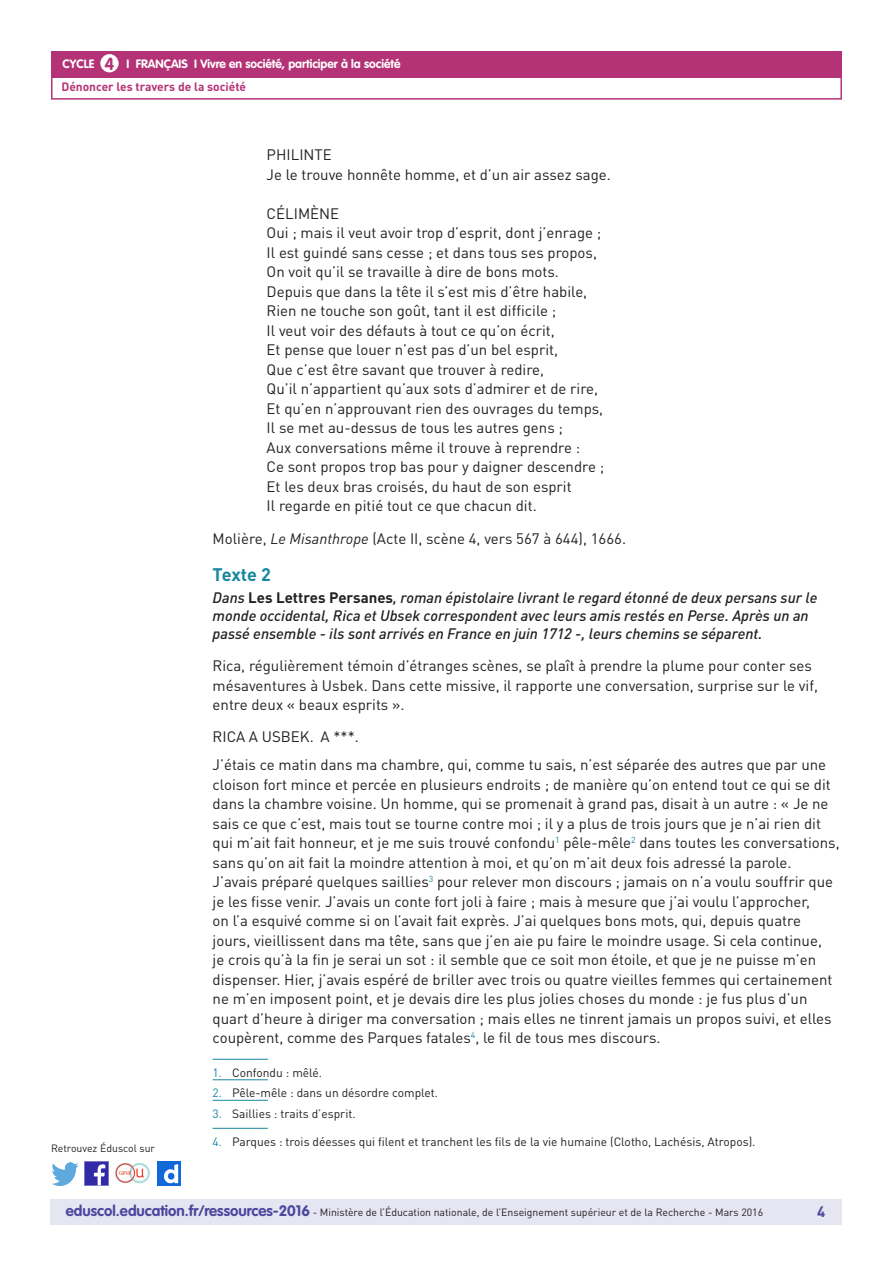
<style>
.page{position:relative;width:893px;height:1263px;background:#fff}
.page>*{position:absolute;margin:0;border:0;box-sizing:border-box;transform-origin:0 0}
._04_Titre_de_niveau{font:700 18px "DIN Pro";letter-spacing:-.005em;color:#16879f}
.t1{font:700 17.25px "VAG Rounded Std";color:#b43376}
._06_Texte_courant{font:15px/19.5px "DIN Pro";color:#231f20}
._06_Texte_courant-2{font:italic 500 15px/18px "DIN Pro";color:#231f20}
.t2{font:700 15px "DIN Pro";color:#4a489e}
._13_Note_bas_de_page{font:12px "DIN Pro";color:#231f20}
.t3{font:700 12px "VAG Rounded Std";color:#fff}
.t4{font:700 12px "DIN Pro";color:#b43376}
.t5{font:10.5px "DIN Pro";color:#231f20}
.s1{font-style:italic}
.s2{font-weight:700;font-style:normal}
.s3{color:#16879f}
.s4{font-family:"VAG Rounded Std";font-weight:700;font-size:15px;color:#4a489e}
</style>
<div class="page">
<div style="left:50px;top:1199px;width:791px;height:26px;background:#e6e5f2"></div>
<div style="left:51px;top:51px;width:791px;height:27px;background:#b43376"></div>
<div style="left:100px;top:54px;width:19px;height:18px;background:#fff;border-radius:50%"></div>
<div style="left:51px;top:75px;width:791px;height:25px;border:2px solid #b43376"></div>
<img style="left:85px;top:1162px;width:23px;height:23px">
<img style="left:51px;top:1163px;width:28px;height:22px">
<img style="left:158px;top:1162px;width:22px;height:23px">
<img style="left:115px;top:1163px;width:35px;height:21px">
<hr style="left:213px;top:1059px;width:55px;height:1px;background:#16879f">
<hr style="left:213px;top:1079px;width:55px;height:1px;background:#16879f">
<hr style="left:213px;top:1100px;width:55px;height:1px;background:#16879f">
<hr style="left:213px;top:1128px;width:55px;height:1px;background:#16879f">
<p class="t1" style="left:105px;top:53px;width:11px">4</p>
<p class="t4" style="left:61px;top:79px;width:186px">Dénoncer les travers de la société</p>
<p class="t3" style="left:63px;top:57px;width:33px">CYCLE</p>
<p class="t3" style="left:127px;top:57px;width:275px">I FRANÇAIS I Vivre en société, participer à la société</p>
<p class="t5" style="left:51px;top:1141px;width:106px">Retrouvez Éduscol sur</p>
<p class="_06_Texte_courant" style="left:267px;top:145px;width:67px">PHILINTE</p>
<p class="_06_Texte_courant" style="left:267px;top:164px;width:346px">Je le trouve honnête homme, et d’un air assez sage.</p>
<p class="_06_Texte_courant" style="left:267px;top:203px;width:74px">CÉLIMÈNE</p>
<p class="_06_Texte_courant" style="left:267px;top:223px;width:336px">Oui ; mais il veut avoir trop d’esprit, dont j’enrage ;</p>
<p class="_06_Texte_courant" style="left:267px;top:242px;width:332px">Il est guindé sans cesse ; et dans tous ses propos,</p>
<p class="_06_Texte_courant" style="left:267px;top:262px;width:294px">On voit qu’il se travaille à dire de bons mots.</p>
<p class="_06_Texte_courant" style="left:267px;top:281px;width:322px">Depuis que dans la tête il s’est mis d’être habile,</p>
<p class="_06_Texte_courant" style="left:267px;top:301px;width:291px">Rien ne touche son goût, tant il est difficile ;</p>
<p class="_06_Texte_courant" style="left:267px;top:320px;width:290px">Il veut voir des défauts à tout ce qu’on écrit,</p>
<p class="_06_Texte_courant" style="left:267px;top:340px;width:293px">Et pense que louer n’est pas d’un bel esprit,</p>
<p class="_06_Texte_courant" style="left:267px;top:359px;width:279px">Que c’est être savant que trouver à redire,</p>
<p class="_06_Texte_courant" style="left:267px;top:379px;width:333px">Qu’il n’appartient qu’aux sots d’admirer et de rire,</p>
<p class="_06_Texte_courant" style="left:267px;top:398px;width:338px">Et qu’en n’approuvant rien des ouvrages du temps,</p>
<p class="_06_Texte_courant" style="left:267px;top:418px;width:298px">Il se met au-dessus de tous les autres gens ;</p>
<p class="_06_Texte_courant" style="left:267px;top:437px;width:315px">Aux conversations même il trouve à reprendre :</p>
<p class="_06_Texte_courant" style="left:267px;top:457px;width:339px">Ce sont propos trop bas pour y daigner descendre ;</p>
<p class="_06_Texte_courant" style="left:267px;top:476px;width:307px">Et les deux bras croisés, du haut de son esprit</p>
<p class="_06_Texte_courant" style="left:267px;top:496px;width:272px">Il regarde en pitié tout ce que chacun dit.</p>
<p class="_06_Texte_courant" style="left:213px;top:528px;width:415px">Molière, <span class="s1">Le Misanthrope</span> (Acte II, scène 4, vers 567 à 644), 1666.</p>
<p class="_04_Titre_de_niveau" style="left:213px;top:562px;width:60px">Texte 2</p>
<p class="_06_Texte_courant-2" style="left:213px;top:588px;width:606px">Dans <span class="s2">Les Lettres Persanes</span>, roman épistolaire livrant le regard étonné de deux persans sur le monde occidental, Rica et Ubsek correspondent avec leurs amis restés en Perse. Après un an passé ensemble - ils sont arrivés en France en juin 1712 -, leurs chemins se séparent.</p>
<p class="_06_Texte_courant" style="left:213px;top:656px;width:607px">Rica, régulièrement témoin d’étranges scènes, se plaît à prendre la plume pour conter ses mésaventures à Usbek. Dans cette missive, il rapporte une conversation, surprise sur le vif, entre deux « beaux esprits ».</p>
<p class="_06_Texte_courant" style="left:213px;top:727px;width:148px">RICA A USBEK. A ***.</p>
<p class="_06_Texte_courant" style="left:213px;top:755px;width:628px">J’étais ce matin dans ma chambre, qui, comme tu sais, n’est séparée des autres que par une cloison fort mince et percée en plusieurs endroits ; de manière qu’on entend tout ce qui se dit dans la chambre voisine. Un homme, qui se promenait à grand pas, disait à un autre : « Je ne sais ce que c’est, mais tout se tourne contre moi ; il y a plus de trois jours que je n’ai rien dit qui m’ait fait honneur, et je me suis trouvé confondu<sup>1</sup> pêle-mêle<sup>2</sup> dans toutes les conversations, sans qu’on ait fait la moindre attention à moi, et qu’on m’ait deux fois adressé la parole.<br>J’avais préparé quelques saillies<sup>3</sup> pour relever mon discours ; jamais on n’a voulu souffrir que je les fisse venir. J’avais un conte fort joli à faire ; mais à mesure que j’ai voulu l’approcher,<br>on l’a esquivé comme si on l’avait fait exprès. J’ai quelques bons mots, qui, depuis quatre jours, vieillissent dans ma tête, sans que j’en aie pu faire le moindre usage. Si cela continue,<br>je crois qu’à la fin je serai un sot : il semble que ce soit mon étoile, et que je ne puisse m’en dispenser. Hier, j’avais espéré de briller avec trois ou quatre vieilles femmes qui certainement ne m’en imposent point, et je devais dire les plus jolies choses du monde : je fus plus d’un quart d’heure à diriger ma conversation ; mais elles ne tinrent jamais un propos suivi, et elles coupèrent, comme des Parques fatales<sup>4</sup>, le fil de tous mes discours.</p>
<p class="_13_Note_bas_de_page" style="left:213px;top:1065px;width:111px"><span class="s3">1.</span> Confondu : mêlé.</p>
<p class="_13_Note_bas_de_page" style="left:213px;top:1085px;width:227px"><span class="s3">2.</span> Pêle-mêle : dans un désordre complet.</p>
<p class="_13_Note_bas_de_page" style="left:213px;top:1106px;width:144px"><span class="s3">3.</span> Saillies : traits d’esprit.</p>
<p class="_13_Note_bas_de_page" style="left:213px;top:1134px;width:544px"><span class="s3">4.</span> Parques : trois déesses qui filent et tranchent les fils de la vie humaine (Clotho, Lachésis, Atropos).</p>
<p class="t5" style="left:66px;top:1205px;width:699px"><span class="s4">eduscol.education.fr/ressources-2016</span> - Ministère de l’Éducation nationale, de l’Enseignement supérieur et de la Recherche - Mars 2016</p>
<p class="t2" style="left:817px;top:1201px;width:10px">4</p>
</div>
